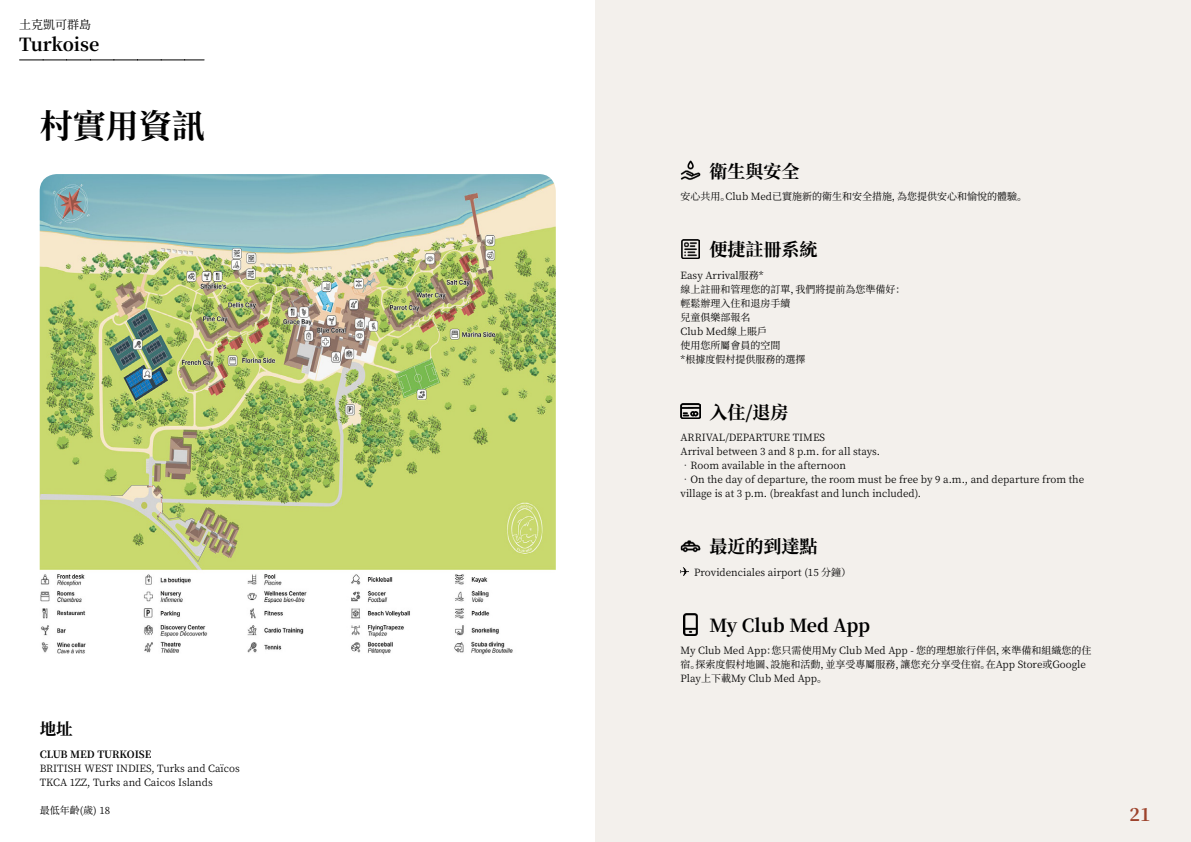
<style>
.page{position:relative;width:1191px;height:842px;background:#fff}
.page>*{position:absolute;margin:0;border:0;box-sizing:border-box;transform-origin:0 0}
.t1{font:700 33px "Noto Serif SC";color:#000}
.t2{font:700 18px "Noto Serif SC";color:#000}
.t3{font:700 18px "Noto Serif SC";color:#9d432c}
.t4{font:700 16.5px "Noto Serif SC";color:#000}
.t5{font:12px "Noto Serif SC";color:#000}
.t6{font:10px/14px "Noto Serif SC";color:#000}
.t7{font:700 10px "Noto Serif SC";letter-spacing:-.005em;color:#000}
</style>
<div class="page">
<div style="left:595px;top:0;width:596px;height:842px;background:#f3f0ec"></div>
<img style="left:40px;top:174px;width:516px;height:481px">
<svg style="left:20px;top:60px;width:184px;height:1px"></svg>
<img style="left:680px;top:160px;width:20px;height:20px">
<img style="left:681px;top:239px;width:18px;height:20px">
<img style="left:680px;top:404px;width:20px;height:15px">
<img style="left:680px;top:540px;width:20px;height:13px">
<svg style="left:680px;top:567px;width:9px;height:9px"></svg>
<img style="left:684px;top:614px;width:13px;height:21px">
<p class="t5" style="left:19px;top:17px;width:74px">土克凱可群島</p>
<h2 class="t2" style="left:19px;top:34px;width:82px">Turkoise</h2>
<h1 class="t1" style="left:40px;top:107px;width:166px">村實用資訊</h1>
<h3 class="t4" style="left:40px;top:720px;width:34px">地址</h3>
<p class="t7" style="left:40px;top:748px;width:113px">CLUB MED TURKOISE</p>
<p class="t6" style="left:40px;top:761px;width:202px">BRITISH WEST INDIES, Turks and Caïcos<br>TKCA 1ZZ, Turks and Caicos Islands</p>
<p class="t6" style="left:40px;top:803px;width:72px">最低年齡(歲) 18</p>
<h2 class="t2" style="left:709px;top:161px;width:91px">衛生與安全</h2>
<p class="t6" style="left:680px;top:190px;width:348px">安心共用。Club Med已實施新的衛生和安全措施，為您提供安心和愉悅的體驗。</p>
<h2 class="t2" style="left:709px;top:239px;width:109px">便捷註冊系統</h2>
<p class="t6" style="left:680px;top:268px;width:226px">Easy Arrival服務*<br>線上註冊和管理您的訂單，我們將提前為您準備好：輕鬆辦理入住和退房手續<br>兒童俱樂部報名<br>Club Med線上賬戶<br>使用您所屬會員的空間<br>*根據度假村提供服務的選擇</p>
<h2 class="t2" style="left:709px;top:402px;width:81px">入住/退房</h2>
<p class="t6" style="left:680px;top:431px;width:201px">ARRIVAL/DEPARTURE TIMES<br>Arrival between 3 and 8 p.m. for all stays.</p>
<p class="t6" style="left:680px;top:459px;width:167px">•Room available in the afternoon</p>
<p class="t6" style="left:680px;top:473px;width:405px">•On the day of departure, the room must be free by 9 a.m., and departure from the village is at 3 p.m. (breakfast and lunch included).</p>
<h2 class="t2" style="left:709px;top:536px;width:109px">最近的到達點</h2>
<p class="t6" style="left:694px;top:565px;width:158px">Providenciales airport (15 分鐘）</p>
<h2 class="t2" style="left:709px;top:615px;width:162px">My Club Med App</h2>
<p class="t6" style="left:680px;top:644px;width:412px">My Club Med App：您只需使用My Club Med App - 您的理想旅行伴侶，來準備和組織您的住宿。探索度假村地圖、設施和活動，並享受專屬服務，讓您充分享受住宿。在App Store或Google<br>Play上下載My Club Med App。</p>
<h2 class="t3" style="left:1129px;top:804px;width:23px">21</h2>
</div>
